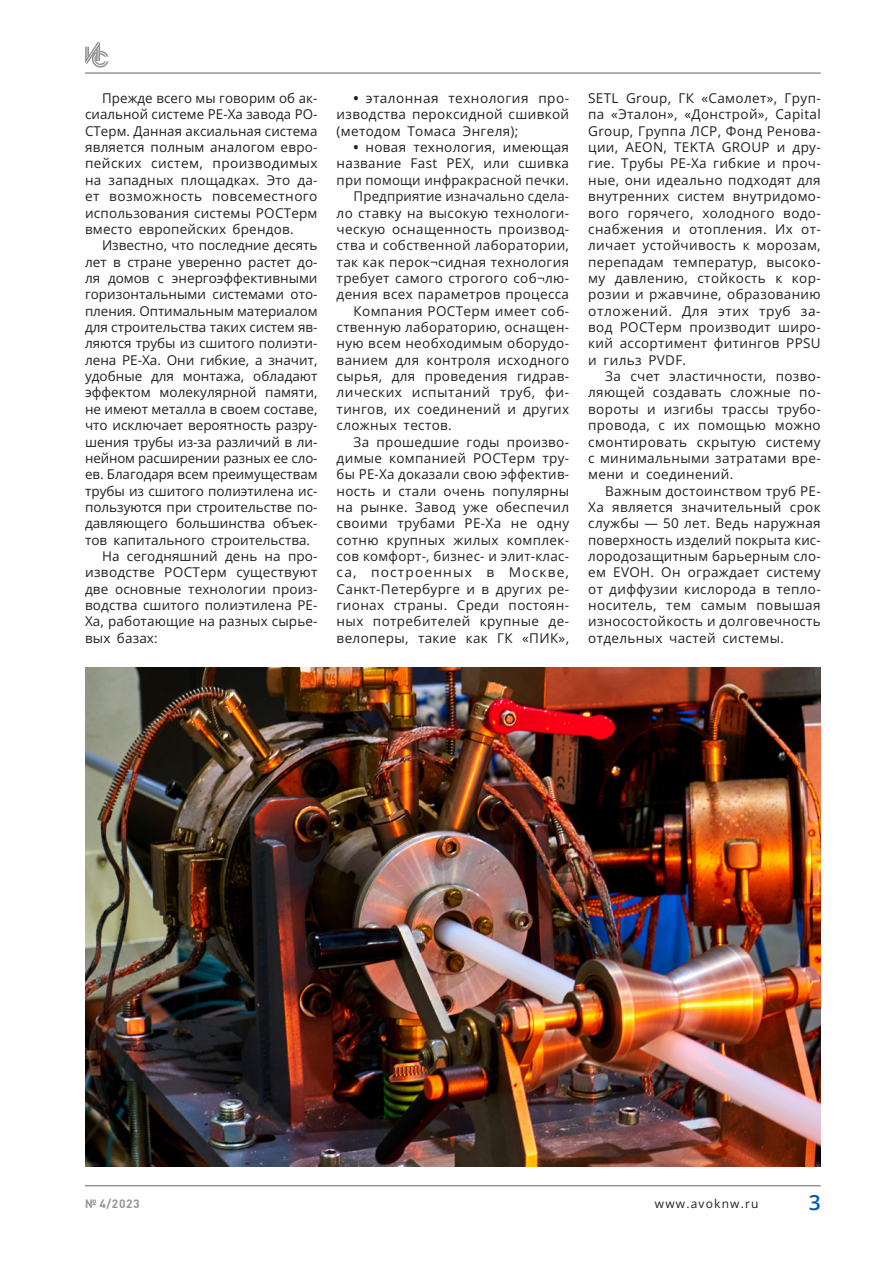
<style>
.page{position:relative;width:893px;height:1263px;background:#fff}
.page>*{position:absolute;margin:0;border:0;box-sizing:border-box;transform-origin:0 0}
.t1{font:600 21px "Open Sans";color:#015aaa}
.t2{font:13.5px/16.4px "Open Sans";letter-spacing:.02em;color:#231f20;text-align:justify}
.t3{font:13.5px "Open Sans";color:#231f20}
.t4{font:13.5px "Open Sans";letter-spacing:-.005em;color:#231f20}
.t5{font:13.5px "Open Sans";letter-spacing:-.01em;color:#231f20}
.t6{font:13.5px "Open Sans";letter-spacing:.04em;color:#231f20}
.t7{font:13.5px "Open Sans";letter-spacing:.08em;color:#231f20}
.t8{font:12px "Open Sans";letter-spacing:.1em;color:#231f20}
.t9{font:700 12px "DIN Pro";color:#939598}
.s1{font-weight:700}
</style>
<div class="page">
<img style="left:85px;top:667px;width:736px;height:499px">
<svg style="left:85px;top:42px;width:23px;height:26px"></svg>
<hr style="left:85px;top:1185px;width:736px;height:1px;background:#939598">
<hr style="left:85px;top:72px;width:736px;height:2px;background:#939598">
<p class="t2" style="left:85px;top:90px;width:234px;text-indent:17px">Прежде всего мы говорим об ак&shy;сиальной системе PE-Xa завода РО-СТерм. Данная аксиальная система является полным аналогом евро&shy;пейских систем, производимых на западных площадках. Это да&shy;ет возможность повсеместного использования системы РОСТерм вместо европейских брендов.</p>
<p class="t3" style="left:102px;top:236px;width:217px">Известно, что последние десять</p>
<p class="t3" style="left:85px;top:252px;width:234px">лет в стране уверенно растет до-</p>
<p class="t3" style="left:85px;top:269px;width:234px">ля домов с энергоэффективными</p>
<p class="t3" style="left:85px;top:285px;width:234px">горизонтальными системами ото-</p>
<p class="t4" style="left:85px;top:302px;width:234px">пления. Оптимальным материалом</p>
<p class="t3" style="left:85px;top:318px;width:234px">для строительства таких систем яв-</p>
<p class="t3" style="left:85px;top:334px;width:234px">ляются трубы из сшитого полиэти-</p>
<p class="t3" style="left:85px;top:351px;width:234px">лена PE-Xa. Они гибкие, а значит,</p>
<p class="t3" style="left:85px;top:367px;width:234px">удобные для монтажа, обладают</p>
<p class="t2" style="left:85px;top:384px;width:234px">эффектом молекулярной памяти,</p>
<p class="t3" style="left:85px;top:400px;width:234px">не имеют металла в своем составе,</p>
<p class="t3" style="left:85px;top:416px;width:234px">что исключает вероятность разру-</p>
<p class="t3" style="left:85px;top:432px;width:234px">шения трубы из-за различий в ли-</p>
<p class="t5" style="left:85px;top:449px;width:234px">нейном расширении разных ее сло-</p>
<p class="t4" style="left:85px;top:465px;width:234px">ев. Благодаря всем преимуществам</p>
<p class="t3" style="left:85px;top:481px;width:234px">трубы из сшитого полиэтилена ис-</p>
<p class="t3" style="left:85px;top:498px;width:234px">пользуются при строительстве по-</p>
<p class="t3" style="left:85px;top:514px;width:234px">давляющего большинства объек-</p>
<p class="t3" style="left:85px;top:530px;width:227px">тов капитального строительства.</p>
<p class="t2" style="left:102px;top:548px;width:217px">На сегодняшний день на про-</p>
<p class="t2" style="left:85px;top:564px;width:234px">изводстве РОСТерм существуют</p>
<p class="t2" style="left:85px;top:580px;width:234px">две основные технологии произ-</p>
<p class="t2" style="left:85px;top:597px;width:234px">водства сшитого полиэтилена PE-</p>
<p class="t2" style="left:85px;top:613px;width:234px">Xa, работающие на разных сырье-</p>
<p class="t2" style="left:85px;top:629px;width:74px">вых базах:</p>
<p class="t2" style="left:337px;top:90px;width:234px;text-indent:17px"><span class="s1">•</span> эталонная технология про&shy;изводства пероксидной сшивкой (методом Томаса Энгеля);</p>
<p class="t2" style="left:354px;top:139px;width:217px"><span class="s1">•</span> новая технология, имеющая</p>
<p class="t2" style="left:337px;top:155px;width:234px">название Fast PEX, или сшивка</p>
<p class="t2" style="left:337px;top:171px;width:234px">при помощи инфракрасной печки.</p>
<p class="t2" style="left:354px;top:188px;width:217px">Предприятие изначально сдела-</p>
<p class="t2" style="left:337px;top:204px;width:234px">ло ставку на высокую технологи-</p>
<p class="t2" style="left:337px;top:220px;width:234px">ческую оснащенность производ-</p>
<p class="t2" style="left:337px;top:237px;width:234px">ства и собственной лаборатории,</p>
<p class="t2" style="left:337px;top:253px;width:234px">так как перок¬сидная технология</p>
<p class="t2" style="left:337px;top:270px;width:234px">требует самого строгого соб¬лю-</p>
<p class="t2" style="left:337px;top:286px;width:234px">дения всех параметров процесса</p>
<p class="t2" style="left:354px;top:302px;width:217px">Компания РОСТерм имеет соб-</p>
<p class="t2" style="left:337px;top:319px;width:234px">ственную лабораторию, оснащен-</p>
<p class="t2" style="left:337px;top:335px;width:234px">ную всем необходимым оборудо-</p>
<p class="t2" style="left:337px;top:351px;width:234px">ванием для контроля исходного</p>
<p class="t2" style="left:337px;top:368px;width:234px">сырья, для проведения гидрав-</p>
<p class="t6" style="left:337px;top:383px;width:234px">лических испытаний труб, фи-</p>
<p class="t2" style="left:337px;top:400px;width:234px">тингов, их соединений и других</p>
<p class="t2" style="left:337px;top:417px;width:117px">сложных тестов.</p>
<p class="t2" style="left:354px;top:433px;width:217px">За прошедшие годы произво-</p>
<p class="t2" style="left:337px;top:449px;width:234px">димые компанией РОСТерм тру-</p>
<p class="t2" style="left:337px;top:466px;width:234px">бы PE-Xа доказали свою эффектив-</p>
<p class="t2" style="left:337px;top:482px;width:234px">ность и стали очень популярны</p>
<p class="t2" style="left:337px;top:498px;width:234px">на рынке. Завод уже обеспечил</p>
<p class="t2" style="left:337px;top:515px;width:234px">своими трубами PE-Xа не одну</p>
<p class="t2" style="left:337px;top:531px;width:234px">сотню крупных жилых комплек-</p>
<p class="t2" style="left:337px;top:548px;width:234px">сов комфорт-, бизнес- и элит-клас-</p>
<p class="t7" style="left:337px;top:563px;width:234px">са, построенных в Москве,</p>
<p class="t2" style="left:337px;top:580px;width:234px">Санкт-Петербурге и в других ре-</p>
<p class="t2" style="left:337px;top:597px;width:234px">гионах страны. Среди постоян-</p>
<p class="t2" style="left:337px;top:613px;width:234px">ных потребителей крупные де-</p>
<p class="t2" style="left:337px;top:629px;width:234px">велоперы, такие как ГК «ПИК»,</p>
<p class="t2" style="left:588px;top:90px;width:234px">SETL Group, ГК «Самолет», Груп&shy;па «Эталон», «Донстрой», Capital Group, Группа ЛСР, Фонд Ренова&shy;ции, AEON, TEKTA GROUP и дру&shy;гие. Трубы PE-Xа гибкие и проч&shy;ные, они идеально подходят для внутренних систем внутридомо&shy;вого горячего, холодного водо&shy;снабжения и отопления. Их от&shy;личает устойчивость к морозам, перепадам температур, высоко&shy;му давлению, стойкость к кор&shy;розии и ржавчине, образованию отложений. Для этих труб за&shy;вод РОСТерм производит широ&shy;кий ассортимент фитингов PPSU и гильз PVDF.</p>
<p class="t2" style="left:588px;top:368px;width:234px;text-indent:17px">За счет эластичности, позво&shy;ляющей создавать сложные по&shy;вороты и изгибы трассы трубо&shy;провода, с их помощью можно смонтировать скрытую систему с минимальными затратами вре&shy;мени и соединений.</p>
<p class="t2" style="left:588px;top:482px;width:234px;text-indent:17px">Важным достоинством труб PE-Xа является значительный срок службы — 50 лет. Ведь наружная поверхность изделий покрыта кис&shy;лородозащитным барьерным сло&shy;ем EVOH. Он ограждает систему от диффузии кислорода в тепло&shy;носитель, тем самым повышая износостойкость и долговечность отдельных частей системы.</p>
<p class="t9" style="left:85px;top:1193px;width:56px">№ 4/2023</p>
<p class="t8" style="left:655px;top:1195px;width:105px">www.avoknw.ru</p>
<h1 class="t1" style="left:809px;top:1188px;width:13px">3</h1>
</div>
